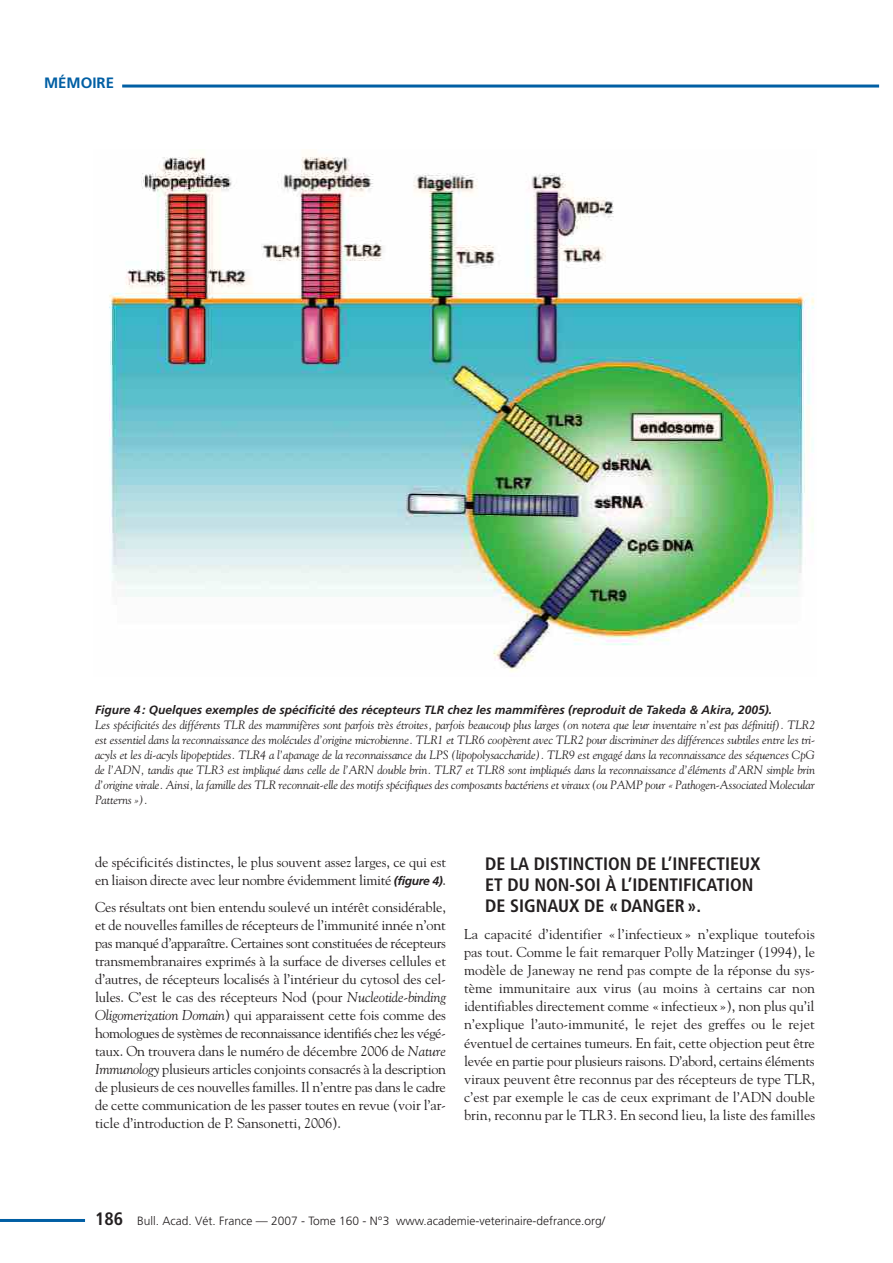
<style>
.page{position:relative;width:893px;height:1263px;background:#fff}
.page>*{position:absolute;margin:0;border:0;box-sizing:border-box;transform-origin:0 0}
.t1{font:700 condensed 18px/21px "Frutiger";color:#231f20}
.t2{font:700 15px "Frutiger";color:#015fa4}
.t3{font:14.25px/18px "Goudy";letter-spacing:-.005em;color:#231f20;text-align:justify}
.t4{font:italic 12px/15px "Goudy";letter-spacing:-.005em;color:#231f20;text-align:justify}
.t5{font:italic 700 12px "Frutiger";color:#231f20}
.t6{font:300 12px "Frutiger";color:#231f20}
.s1{font-family:"Frutiger";font-weight:700;font-style:italic;font-size:12px}
.s2{font-style:italic}
.s3{font-weight:700;font-stretch:condensed;font-size:18px}
</style>
<div class="page">
<hr style="left:122px;top:85px;width:757px;height:3px;background:#015fa4">
<hr style="left:0;top:1219px;width:85px;height:3px;background:#015fa4">
<img style="left:109px;top:157px;width:705px;height:515px">
<p class="t2" style="left:44px;top:76px;width:72px">MÉMOIRE</p>
<p class="t5" style="left:95px;top:705px;width:678px">Figure 4 : Quelques exemples de spécificité des récepteurs TLR chez les mammifères (reproduit de Takeda &amp; Akira, 2005).</p>
<p class="t4" style="left:95px;top:717px;width:722px">Les spécificités des différents TLR des mammifères sont parfois très étroites, parfois beaucoup plus larges (on notera que leur inventaire n’est pas définitif). TLR2 est essentiel dans la reconnaissance des molécules d’origine microbienne. TLR1 et TLR6 coopèrent avec TLR2 pour discriminer des différences subtiles entre les tri&shy;acyls et les di-acyls lipopeptides. TLR4 a l’apanage de la reconnaissance du LPS (lipopolysaccharide). TLR9 est engagé dans la reconnaissance des séquences CpG de l’ADN, tandis que TLR3 est impliqué dans celle de l’ARN double brin. TLR7 et TLR8 sont impliqués dans la reconnaissance d’éléments d’ARN simple brin d’origine virale. Ainsi, la famille des TLR reconnait-elle des motifs spécifiques des composants bactériens et viraux (ou PAMP pour «Pathogen-Associated Molecular Patterns»).</p>
<p class="t3" style="left:95px;top:853px;width:353px">de spécificités distinctes, le plus souvent assez larges, ce qui est en liaison directe avec leur nombre évidemment limité <span class="s1">(figure 4)</span>.</p>
<p class="t3" style="left:95px;top:898px;width:353px">Ces résultats ont bien entendu soulevé un intérêt considérable, et de nouvelles familles de récepteurs de l’immunité innée n’ont pas manqué d’apparaître. Certaines sont constituées de récepteurs transmembranaires exprimés à la surface de diverses cellules et d’autres, de récepteurs localisés à l’intérieur du cytosol des cel&shy;lules. C’est le cas des récepteurs Nod (pour <span class="s2">Nucleotide-binding Oligomerization Domain</span>) qui apparaissent cette fois comme des homologues de systèmes de reconnaissance identifiés chez les végé&shy;taux. On trouvera dans le numéro de décembre 2006 de <span class="s2">Nature Immunology</span> plusieurs articles conjoints consacrés à la description de plusieurs de ces nouvelles familles. Il n’entre pas dans le cadre de cette communication de les passer toutes en revue (voir l’ar&shy;ticle d’introduction de P. Sansonetti, 2006).</p>
<p class="t1" style="left:485px;top:855px;width:277px">DE LA DISTINCTION DE L’INFECTIEUX<br>ET DU NON-SOI À L’IDENTIFICATION<br>DE SIGNAUX DE « DANGER ».</p>
<p class="t3" style="left:464px;top:925px;width:353px">La capacité d’identifier « l’infectieux » n’explique toutefois pas tout. Comme le fait remarquer Polly Matzinger (1994), le modèle de Janeway ne rend pas compte de la réponse du sys&shy;tème immunitaire aux virus (au moins à certains car non identifiables directement comme «infectieux»), non plus qu’il n’explique l’auto-immunité, le rejet des greffes ou le rejet éventuel de certaines tumeurs. En fait, cette objection peut être levée en partie pour plusieurs raisons. D’abord, certains éléments viraux peuvent être reconnus par des récepteurs de type TLR, c’est par exemple le cas de ceux exprimant de l’ADN double brin, reconnu par le TLR3. En second lieu, la liste des familles</p>
<p class="t6" style="left:95px;top:1216px;width:512px"><span class="s3">186</span> Bull. Acad. Vét. France — 2007 - Tome 160 - N°3 www.academie-veterinaire-defrance.org/</p>
</div>
